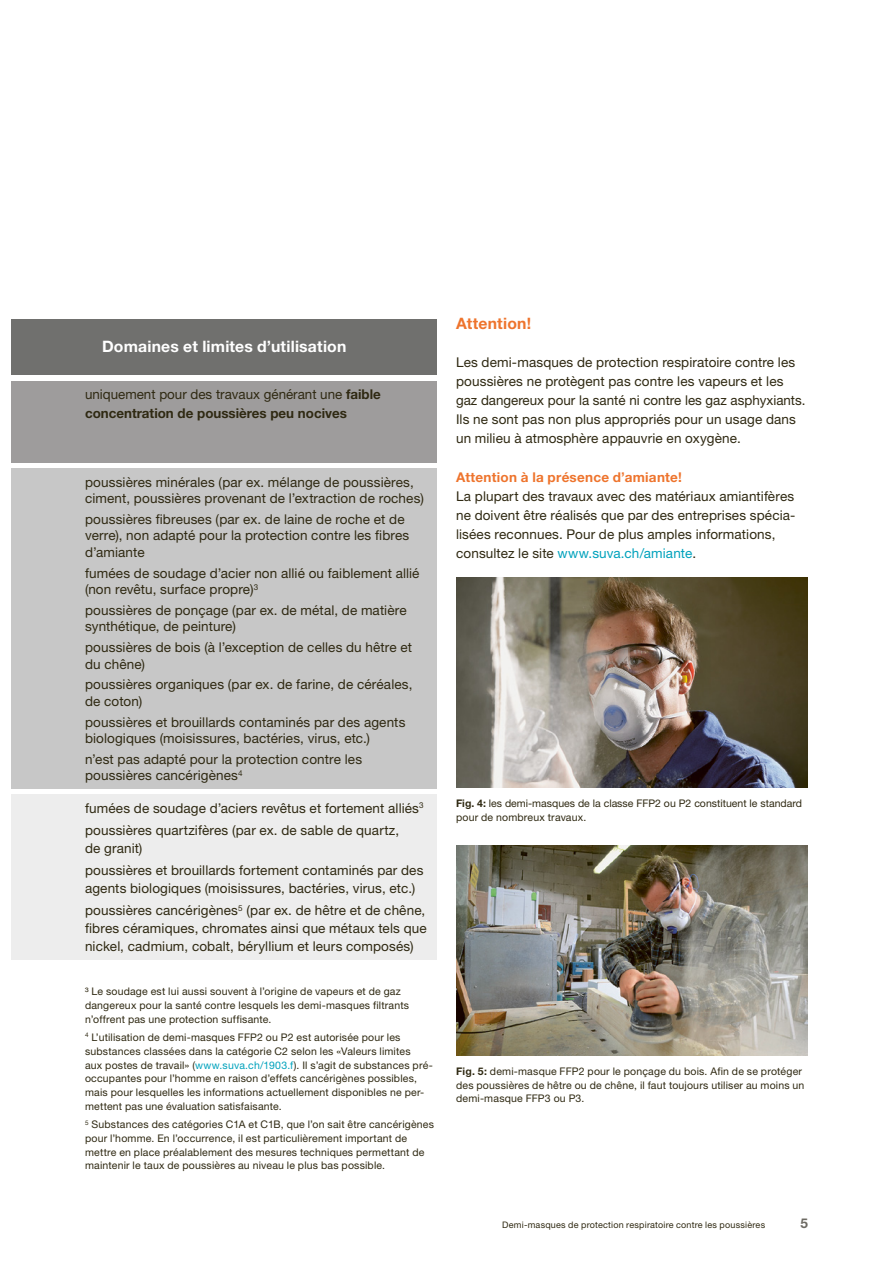
<style>
.page{position:relative;width:893px;height:1263px;background:#fff}
.page>*{position:absolute;margin:0;border:0;box-sizing:border-box;transform-origin:0 0}
.t1{font:700 15.75px "Helvetica Neue LT Std";letter-spacing:.01em;color:#fff}
.t2{font:700 15.75px "Helvetica Neue LT Std";letter-spacing:.01em;color:#ee742d}
.t3{font:13.5px/16.5px "Helvetica Neue LT Std";letter-spacing:.01em;color:#2f2912}
.t4{font:700 13.5px/19.2px "Helvetica Neue LT Std";color:#2f2912}
.t5{font:700 13.5px "Helvetica Neue LT Std";letter-spacing:.02em;color:#ee742d}
.t6{font:700 13.5px "Helvetica Neue LT Std";color:#6d6a63}
.t7{font:10.5px/13.8px "Helvetica Neue LT Std";letter-spacing:.02em;color:#2f2912}
.t8{font:10.5px/13.8px "Helvetica Neue LT Std";color:#2f2912}
.t9{font:9px "Helvetica Neue LT Std";letter-spacing:.025em;color:#2f2912}
.s1{font-weight:400}
.s2{color:#00a2bc}
.s3{font-weight:700}
</style>
<div class="page">
<div style="left:12px;top:381px;width:425px;height:81px;background:#9e9c9c"></div>
<div style="left:12px;top:468px;width:425px;height:321px;background:#c7c7c7"></div>
<div style="left:12px;top:794px;width:425px;height:166px;background:#ededed"></div>
<div style="left:12px;top:319px;width:425px;height:55px;background:#70706e"></div>
<img style="left:456px;top:577px;width:352px;height:211px">
<img style="left:456px;top:845px;width:352px;height:211px">
<p class="t1" style="left:102px;top:337px;width:246px">Domaines et limites d’utilisation</p>
<p class="t4" style="left:85px;top:384px;width:297px"><span class="s1">uniquement pour des travaux générant une</span> faible concentration de poussières peu nocives</p>
<p class="t3" style="left:85px;top:473px;width:340px">poussières minérales (par ex. mélange de poussières, ciment, poussières provenant de l’extraction de roches)</p>
<p class="t3" style="left:85px;top:511px;width:326px">poussières fibreuses (par ex. de laine de roche et de verre), non adapté pour la protection contre les fibres d’amiante</p>
<p class="t3" style="left:85px;top:564px;width:336px">fumées de soudage d’acier non allié ou faiblement allié (non revêtu, surface propre)<sup>3</sup></p>
<p class="t3" style="left:85px;top:602px;width:323px">poussières de ponçage (par ex. de métal, de matière synthétique, de peinture)</p>
<p class="t3" style="left:85px;top:639px;width:328px">poussières de bois (à l’exception de celles du hêtre et du chêne)</p>
<p class="t3" style="left:85px;top:676px;width:329px">poussières organiques (par ex. de farine, de céréales, de coton)</p>
<p class="t3" style="left:85px;top:713px;width:322px">poussières et brouillards contaminés par des agents biologiques (moisissures, bactéries, virus, etc.)</p>
<p class="t3" style="left:85px;top:751px;width:279px">n’est pas adapté pour la protection contre les poussières cancérigènes<sup>4</sup></p>
<p class="t3" style="left:85px;top:797px;width:340px;line-height:22.2px">fumées de soudage d’aciers revêtus et fortement alliés<sup>3 </sup>poussières quartzifères (par ex. de sable de quartz,</p>
<p class="t3" style="left:85px;top:837px;width:340px;line-height:22.2px">de granit)<br>poussières et brouillards fortement contaminés par des</p>
<p class="t3" style="left:85px;top:877px;width:342px;line-height:22.2px">agents biologiques (moisissures, bactéries, virus, etc.) poussières cancérigènes<sup>5</sup> (par ex. de hêtre et de chêne,</p>
<p class="t3" style="left:85px;top:919px;width:343px;line-height:18px">fibres céramiques, chromates ainsi que métaux tels que nickel, cadmium, cobalt, béryllium et leurs composés)</p>
<p class="t7" style="left:85px;top:984px;width:326px">³ Le soudage est lui aussi souvent à l’origine de vapeurs et de gaz dangereux pour la santé contre lesquels les demi-masques filtrants n’offrent pas une protection suffisante.</p>
<p class="t7" style="left:85px;top:1030px;width:349px"><sup>4</sup> L’utilisation de demi-masques FFP2 ou P2 est autorisée pour les substances classées dans la catégorie C2 selon les «Valeurs limites<br>aux postes de travail» (<span class="s2">www.suva.ch/1903.f</span>). Il s’agit de substances pré&shy;occupantes pour l’homme en raison d’effets cancérigènes possibles, mais pour lesquelles les informations actuellement disponibles ne per&shy;mettent pas une évaluation satisfaisante.</p>
<p class="t7" style="left:85px;top:1117px;width:351px"><sup>5</sup> Substances des catégories C1A et C1B, que l’on sait être cancérigènes pour l’homme. En l’occurrence, il est particulièrement important de mettre en place préalablement des mesures techniques permettant de maintenir le taux de poussières au niveau le plus bas possible.</p>
<p class="t2" style="left:456px;top:313px;width:76px">Attention!</p>
<p class="t3" style="left:456px;top:352px;width:351px;line-height:19.2px">Les demi-masques de protection respiratoire contre les poussières ne protègent pas contre les vapeurs et les gaz dangereux pour la santé ni contre les gaz asphyxiants.<br>Ils ne sont pas non plus appropriés pour un usage dans un milieu à atmosphère appauvrie en oxygène.</p>
<p class="t5" style="left:456px;top:468px;width:227px">Attention à la présence d’amiante!</p>
<p class="t3" style="left:456px;top:486px;width:341px;line-height:19.2px">La plupart des travaux avec des matériaux amiantifères ne doivent être réalisés que par des entreprises spécia&shy;lisées reconnues. Pour de plus amples informations, consultez le site <span class="s2">www.suva.ch/amiante</span>.</p>
<p class="t8" style="left:456px;top:796px;width:347px"><span class="s3">Fig. 4:</span> les demi-masques de la classe FFP2 ou P2 constituent le standard pour de nombreux travaux.</p>
<p class="t7" style="left:456px;top:1064px;width:350px"><span class="s3">Fig. 5:</span> demi-masque FFP2 pour le ponçage du bois. Afin de se protéger des poussières de hêtre ou de chêne, il faut toujours utiliser au moins un demi-masque FFP3 ou P3.</p>
<p class="t9" style="left:502px;top:1219px;width:264px">Demi-masques de protection respiratoire contre les poussières</p>
<p class="t6" style="left:800px;top:1215px;width:9px">5</p>
</div>
